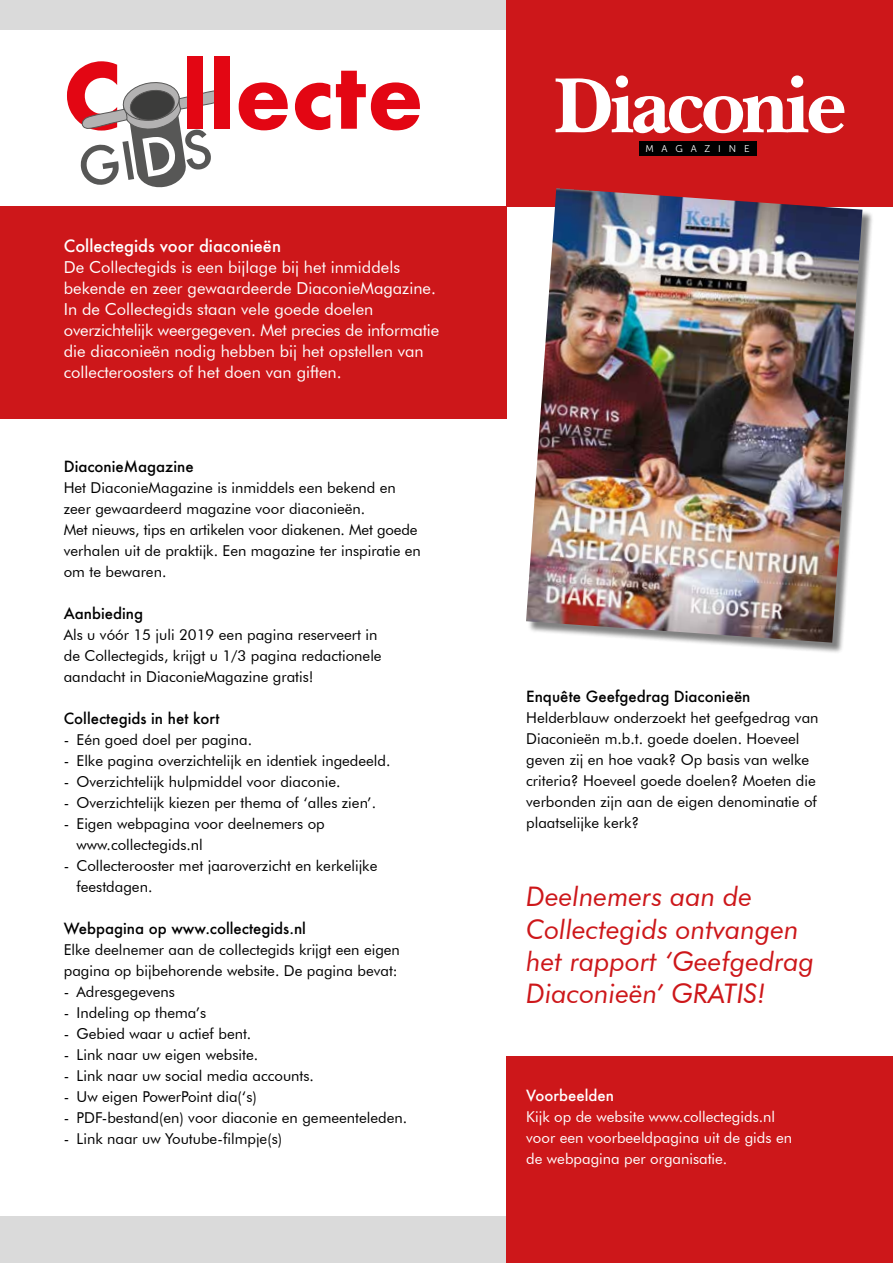
<style>
.page{position:relative;width:893px;height:1263px;background:#fff}
.page>*{position:absolute;margin:0;border:0;box-sizing:border-box;transform-origin:0 0}
.t1{font:italic 27px/32.4px "Futura BT";color:#cd171a}
.t2{font:16.5px/21px "Futura BT";color:#fff}
.t3{font:500 16.5px "Futura";color:#fff}
.t4{font:15px/21px "Futura BT";color:#000}
.t5{font:500 15px "Futura";color:#000}
.t6{font:15px/21px "Futura BT";color:#fff}
.t7{font:500 15px "Futura";color:#fff}
.t8{font:9.75px "Museo Sans 300";letter-spacing:.8em;color:#fff}
</style>
<div class="page">
<div style="left:0;top:0;width:893px;height:30px;background:#dadada"></div>
<div style="left:0;top:1216px;width:893px;height:47px;background:#dadada"></div>
<div style="left:0;top:206px;width:506px;height:213px;background:#cd171a"></div>
<div style="left:506px;top:1057px;width:387px;height:206px;background:#cd171a"></div>
<div style="left:506px;top:0;width:387px;height:206px;background:#cd171a"></div>
<svg style="left:67px;top:61px;width:147px;height:126px"></svg>
<div style="left:187px;top:57px;width:16px;height:72px;background:#e30613"></div>
<div style="left:214px;top:57px;width:16px;height:72px;background:#e30613"></div>
<svg style="left:239px;top:82px;width:49px;height:48px"></svg>
<svg style="left:295px;top:83px;width:35px;height:47px"></svg>
<svg style="left:336px;top:71px;width:84px;height:59px"></svg>
<svg style="left:556px;top:75px;width:288px;height:58px"></svg>
<div style="left:640px;top:141px;width:117px;height:14px;background:#000"></div>
<div style="left:527px;top:190px;width:346px;height:464px;background:#000;opacity:.5"></div>
<img style="left:526px;top:188px;width:336px;height:455px">
<p class="t3" style="left:64px;top:234px;width:219px">Collectegids voor diaconieën</p>
<p class="t2" style="left:64px;top:256px;width:377px">De Collectegids is een bijlage bij het inmiddels bekende en zeer gewaardeerde DiaconieMagazine.<br>In de Collectegids staan vele goede doelen overzichtelijk weergegeven. Met precies de informatie die diaconieën nodig hebben bij het opstellen van collecteroosters of het doen van giften.</p>
<p class="t5" style="left:64px;top:456px;width:131px">DiaconieMagazine</p>
<p class="t4" style="left:64px;top:477px;width:359px">Het DiaconieMagazine is inmiddels een bekend en zeer gewaardeerd magazine voor diaconieën.<br>Met nieuws, tips en artikelen voor diakenen. Met goede verhalen uit de praktijk. Een magazine ter inspiratie en om te bewaren.</p>
<p class="t5" style="left:64px;top:603px;width:81px">Aanbieding</p>
<p class="t4" style="left:64px;top:624px;width:319px">Als u vóór 15 juli 2019 een pagina reserveert in de Collectegids, krijgt u 1/3 pagina redactionele aandacht in DiaconieMagazine gratis!</p>
<p class="t5" style="left:64px;top:708px;width:157px">Collectegids in het kort</p>
<p class="t4" style="left:64px;top:729px;width:190px">- Eén goed doel per pagina.</p>
<p class="t4" style="left:64px;top:750px;width:328px">- Elke pagina overzichtelijk en identiek ingedeeld.</p>
<p class="t4" style="left:64px;top:771px;width:278px">- Overzichtelijk hulpmiddel voor diaconie.</p>
<p class="t4" style="left:64px;top:792px;width:314px">- Overzichtelijk kiezen per thema of ‘alles zien’.</p>
<p class="t4" style="left:77px;top:813px;width:250px;text-indent:-13px">- Eigen webpagina voor deelnemers op www.collectegids.nl</p>
<p class="t4" style="left:77px;top:855px;width:302px;text-indent:-13px">- Collecterooster met jaaroverzicht en kerkelijke feestdagen.</p>
<p class="t5" style="left:64px;top:918px;width:244px">Webpagina op www.collectegids.nl</p>
<p class="t4" style="left:64px;top:939px;width:338px">Elke deelnemer aan de collectegids krijgt een eigen pagina op bijbehorende website. De pagina bevat:</p>
<p class="t4" style="left:64px;top:981px;width:113px">- Adresgegevens</p>
<p class="t4" style="left:64px;top:1002px;width:144px">- Indeling op thema’s</p>
<p class="t4" style="left:64px;top:1023px;width:189px">- Gebied waar u actief bent.</p>
<p class="t4" style="left:64px;top:1044px;width:196px">- Link naar uw eigen website.</p>
<p class="t4" style="left:64px;top:1065px;width:252px">- Link naar uw social media accounts.</p>
<p class="t4" style="left:64px;top:1086px;width:194px">- Uw eigen PowerPoint dia(‘s)</p>
<p class="t4" style="left:64px;top:1107px;width:345px">- PDF-bestand(en) voor diaconie en gemeenteleden.</p>
<p class="t4" style="left:64px;top:1128px;width:220px">- Link naar uw Youtube-filmpje(s)</p>
<p class="t8" style="left:645px;top:143px;width:106px">MAGAZINE</p>
<p class="t5" style="left:526px;top:686px;width:226px">Enquête Geefgedrag Diaconieën</p>
<p class="t4" style="left:526px;top:707px;width:294px">Helderblauw onderzoekt het geefgedrag van Diaconieën m.b.t. goede doelen. Hoeveel geven zij en hoe vaak? Op basis van welke criteria? Hoeveel goede doelen? Moeten die verbonden zijn aan de eigen denominatie of plaatselijke kerk?</p>
<h1 class="t1" style="left:526px;top:880px;width:289px">Deelnemers aan de<br>Collectegids ontvangen het rapport ‘Geefgedrag<br>Diaconieën’ GRATIS!</h1>
<p class="t7" style="left:526px;top:1085px;width:89px">Voorbeelden</p>
<p class="t6" style="left:526px;top:1106px;width:267px">Kijk op de website www.collectegids.nl voor een voorbeeldpagina uit de gids en de webpagina per organisatie.</p>
</div>
